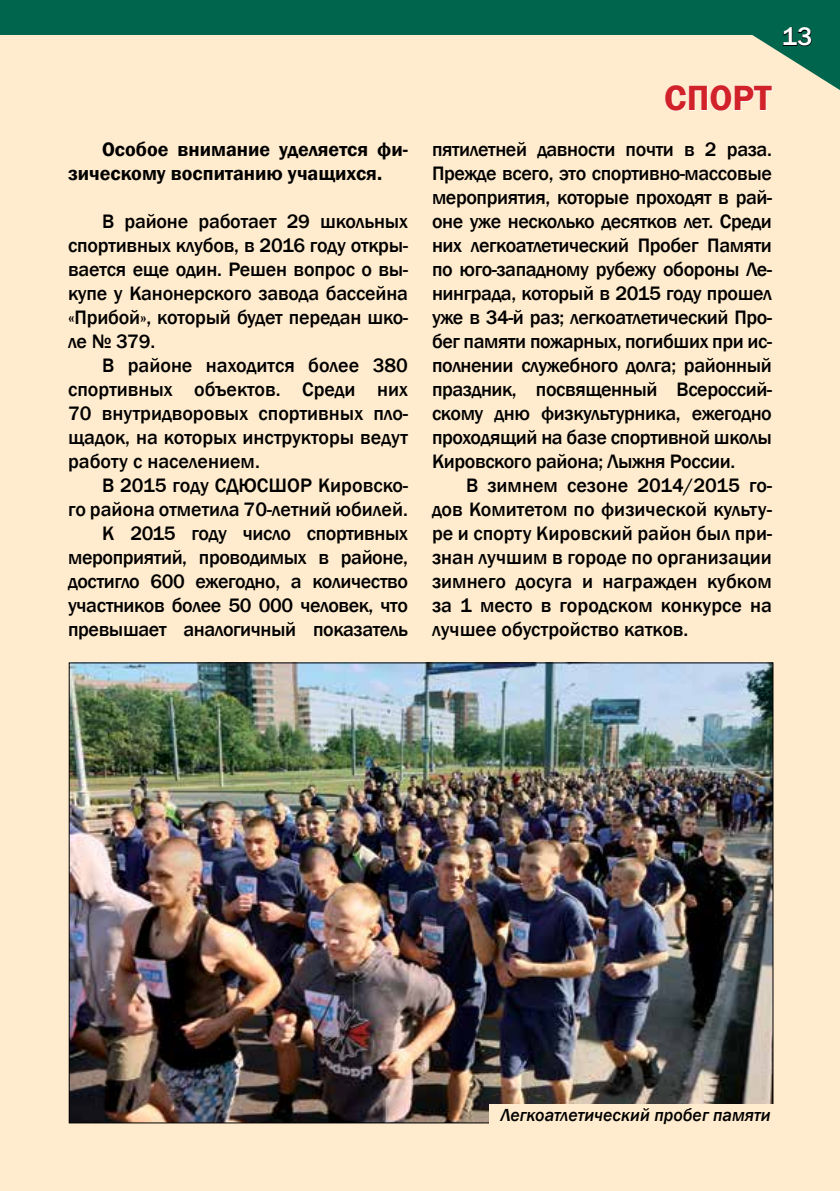
<style>
.page{position:relative;width:840px;height:1191px;background:#fff}
.page>*{position:absolute;margin:0;border:0;box-sizing:border-box;transform-origin:0 0}
.t1{font:600 36px "Franklin Gothic";color:#d22229}
.t2{font:500 26px "Franklin Gothic";color:#fff}
.t3{font:500 20px/24px "Franklin Gothic";letter-spacing:-.015em;color:#000;text-align:justify}
.t4{font:600 20px/24px "Franklin Gothic";color:#000}
.t5{font:italic 500 18px "Franklin Gothic";color:#000}
</style>
<div class="page">
<div style="left:0;top:34px;width:839px;height:1157px;background:#ffebcd"></div>
<div style="left:0;top:0;width:839px;height:34px;background:#00654d"></div>
<img style="left:71px;top:664px;width:700px;height:457px">
<div style="left:489px;top:1104px;width:291px;height:42px;background:#ffebcd"></div>
<svg style="left:664px;top:27px;width:175px;height:85px"></svg>
<p class="t4" style="left:68px;top:137px;width:341px;text-indent:34px">Особое внимание уделяется фи&shy;зическому воспитанию учащихся.</p>
<p class="t3" style="left:68px;top:209px;width:341px;text-indent:34px">В районе работает 29 школьных спортивных клубов, в 2016 году откры&shy;вается еще один. Решен вопрос о вы&shy;купе у Канонерского завода бассейна «Прибой», который будет передан шко&shy;ле № 379.</p>
<p class="t3" style="left:68px;top:353px;width:341px;text-indent:34px">В районе находится более 380 спортивных объектов. Среди них 70 внутридворовых спортивных пло&shy;щадок, на которых инструкторы ведут работу с населением.</p>
<p class="t3" style="left:68px;top:473px;width:341px;text-align:right">В 2015 году СДЮСШОР Кировско-<br>го района отметила 70-летний юбилей.<br>К 2015 году число спортивных мероприятий, проводимых в районе, достигло 600 ежегодно, а количество участников более 50 000 человек, что превышает аналогичный показатель</p>
<h2 class="t2" style="left:781px;top:21px;width:32px">13</h2>
<h1 class="t1" style="left:663px;top:76px;width:109px">СПОРТ</h1>
<p class="t3" style="left:432px;top:137px;width:341px">пятилетней давности почти в 2 раза.<br>Прежде всего, это спортивно-массовые мероприятия, которые проходят в рай&shy;оне уже несколько десятков лет. Среди них легкоатлетический Пробег Памяти по юго-западному рубежу обороны Ле&shy;нинграда, который в 2015 году прошел уже в 34-й раз; легкоатлетический Про&shy;бег памяти пожарных, погибших при ис&shy;полнении служебного долга; районный праздник, посвященный Всероссий&shy;скому дню физкультурника, ежегодно проходящий на базе спортивной школы Кировского района; Лыжня России.</p>
<p class="t3" style="left:432px;top:473px;width:341px;text-indent:34px">В зимнем сезоне 2014/2015 го&shy;дов Комитетом по физической культу&shy;ре и спорту Кировский район был при&shy;знан лучшим в городе по организации зимнего досуга и награжден кубком за 1 место в городском конкурсе на лучшее обустройство катков.</p>
<p class="t5" style="left:500px;top:1104px;width:271px">Легкоатлетический пробег памяти</p>
</div>
